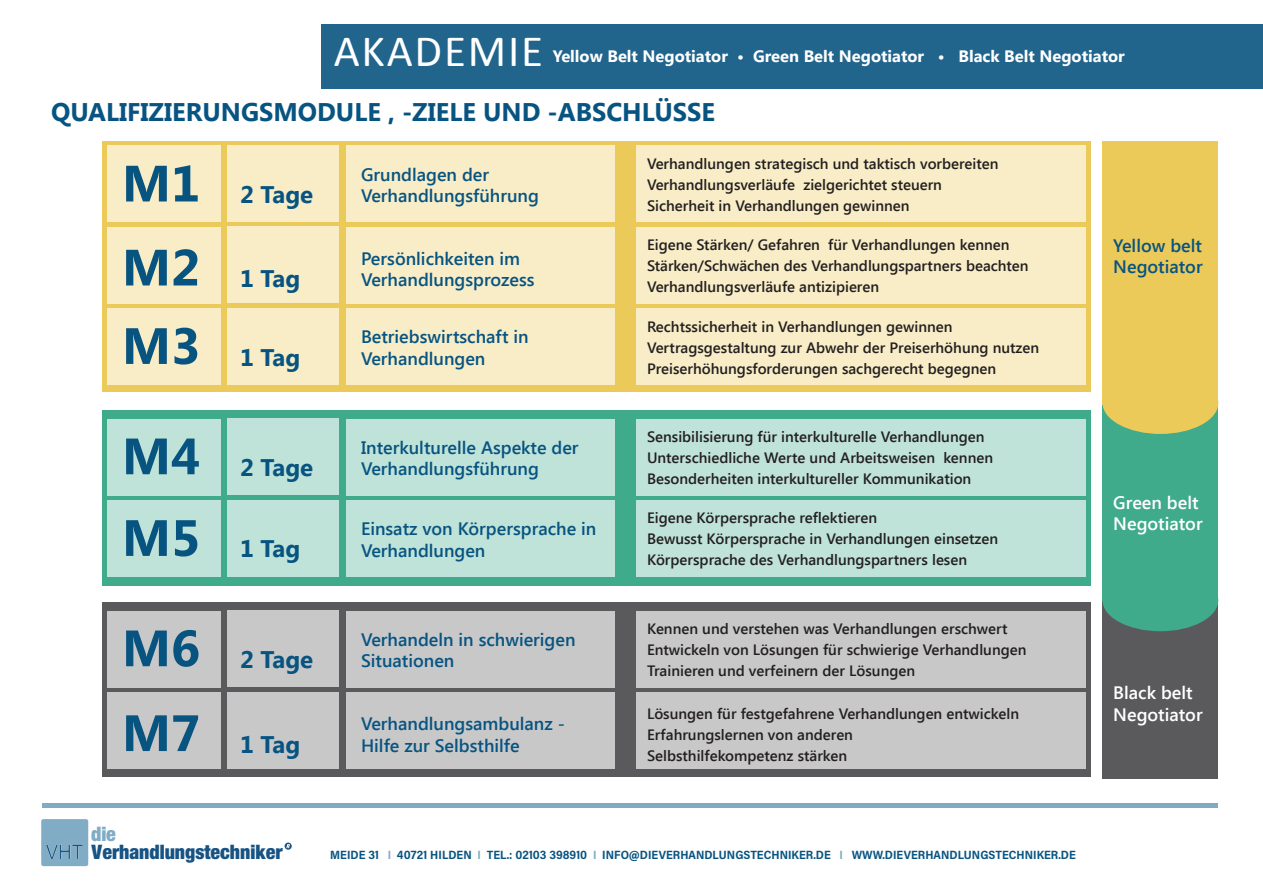
<style>
.page{position:relative;width:1263px;height:893px;background:#fff}
.page>*{position:absolute;margin:0;border:0;box-sizing:border-box;transform-origin:0 0}
.t1{font:700 51px/110.2px "Segoe UI";color:#085481}
.t2{font:45px "Calibri";letter-spacing:.04em;color:#fff}
.t3{font:700 25.5px "Segoe UI";color:#085481}
.t4{font:700 24px "Segoe UI";color:#085481}
.t5{font:19.8px "Harvest";color:#175383}
.t6{font:19.8px "Harvest";color:#80acc6}
.t7{font:600 18px/21.6px "Segoe UI";color:#085481}
.t8{font:600 18px/21.6px "Segoe UI";color:#fff}
.t9{font:700 16.5px "Segoe UI";color:#fff}
.t10{font:600 15px/21px "Segoe UI";color:#231f20}
.t11{font:700 12px "Acumin Pro Semi Cond";letter-spacing:.005em;color:#085481}
.s1{font-family:"Arial";font-size:20.25px}
.s2{color:#80acc2}
</style>
<div class="page">
<div style="left:43px;top:803px;width:1175px;height:5px;background:#80acc2"></div>
<svg style="left:285px;top:842px;width:7px;height:8px"></svg>
<svg style="left:41px;top:819px;width:47px;height:47px;background:#89b2ca"></svg>
<div style="left:1102px;top:141px;width:116px;height:264px;background:#ecca59"></div>
<div style="left:1102px;top:405px;width:116px;height:196px;background:#3fab8a"></div>
<div style="left:1102px;top:601px;width:116px;height:177px;background:#5a5a5d"></div>
<div style="left:102px;top:603px;width:989px;height:174px;background:#5a5a5d"></div>
<div style="left:102px;top:410px;width:989px;height:176px;background:#3fab8a"></div>
<div style="left:102px;top:141px;width:989px;height:251px;background:#ecca59"></div>
<div style="left:227px;top:145px;width:112px;height:76px;background:#f8edc7"></div>
<div style="left:345px;top:145px;width:269px;height:77px;background:#f8edc7"></div>
<div style="left:108px;top:145px;width:113px;height:77px;background:#f8edc7"></div>
<div style="left:636px;top:145px;width:450px;height:77px;background:#f8edc7"></div>
<div style="left:227px;top:308px;width:112px;height:77px;background:#f8edc7"></div>
<div style="left:345px;top:309px;width:269px;height:76px;background:#f8edc7"></div>
<div style="left:108px;top:309px;width:113px;height:76px;background:#f8edc7"></div>
<div style="left:636px;top:309px;width:450px;height:76px;background:#f8edc7"></div>
<div style="left:227px;top:610px;width:112px;height:77px;background:#c8c8c9"></div>
<div style="left:345px;top:611px;width:269px;height:77px;background:#c8c8c9"></div>
<div style="left:108px;top:611px;width:113px;height:77px;background:#c8c8c9"></div>
<div style="left:636px;top:611px;width:450px;height:77px;background:#c8c8c9"></div>
<div style="left:227px;top:227px;width:112px;height:76px;background:#f8edc7"></div>
<div style="left:345px;top:227px;width:269px;height:77px;background:#f8edc7"></div>
<div style="left:108px;top:227px;width:113px;height:77px;background:#f8edc7"></div>
<div style="left:636px;top:227px;width:450px;height:77px;background:#f8edc7"></div>
<div style="left:227px;top:500px;width:112px;height:77px;background:#bfe3d8"></div>
<div style="left:345px;top:501px;width:269px;height:76px;background:#bfe3d8"></div>
<div style="left:108px;top:501px;width:113px;height:76px;background:#bfe3d8"></div>
<div style="left:636px;top:501px;width:450px;height:76px;background:#bfe3d8"></div>
<div style="left:227px;top:419px;width:112px;height:76px;background:#bfe3d8"></div>
<div style="left:345px;top:419px;width:269px;height:77px;background:#bfe3d8"></div>
<div style="left:108px;top:419px;width:113px;height:77px;background:#bfe3d8"></div>
<div style="left:636px;top:419px;width:450px;height:77px;background:#bfe3d8"></div>
<div style="left:227px;top:692px;width:112px;height:77px;background:#c8c8c9"></div>
<div style="left:345px;top:693px;width:269px;height:76px;background:#c8c8c9"></div>
<div style="left:108px;top:693px;width:113px;height:76px;background:#c8c8c9"></div>
<div style="left:636px;top:693px;width:450px;height:76px;background:#c8c8c9"></div>
<div style="left:321px;top:24px;width:942px;height:65px;background:#21658d"></div>
<div style="left:1102px;top:372px;width:116px;height:62px;background:#ecca59;border-radius:50%"></div>
<div style="left:1102px;top:569px;width:116px;height:62px;background:#3fab8a;border-radius:50%"></div>
<h2 class="t2" style="left:334px;top:23px;width:211px">AKADEMIE</h2>
<p class="t9" style="left:553px;top:45px;width:573px">Yellow Belt Negotiator • Green Belt Negotiator • Black Belt Negotiator</p>
<h3 class="t3" style="left:51px;top:93px;width:665px">QUALIFIZIERUNGSMODULE , -ZIELE UND -ABSCHLÜSSE</h3>
<h1 class="t1" style="left:122px;top:139px;width:80px;line-height:84px">M1<br>M2</h1>
<h1 class="t1" style="left:122px;top:288px;width:80px">M3<br>M4</h1>
<h1 class="t1" style="left:122px;top:480px;width:80px">M5<br>M6</h1>
<h1 class="t1" style="left:122px;top:675px;width:80px">M7</h1>
<h3 class="t4" style="left:240px;top:177px;width:75px">2 Tage</h3>
<h3 class="t4" style="left:240px;top:261px;width:62px">1 Tag</h3>
<h3 class="t4" style="left:240px;top:340px;width:62px">1 Tag</h3>
<h3 class="t4" style="left:240px;top:450px;width:75px">2 Tage</h3>
<h3 class="t4" style="left:240px;top:531px;width:62px">1 Tag</h3>
<h3 class="t4" style="left:240px;top:642px;width:75px">2 Tage</h3>
<h3 class="t4" style="left:240px;top:727px;width:62px">1 Tag</h3>
<p class="t7" style="left:361px;top:163px;width:179px">Grundlagen der<br>Verhandlungsführung</p>
<p class="t7" style="left:361px;top:247px;width:175px">Persönlichkeiten im<br>Verhandlungsprozess</p>
<p class="t7" style="left:361px;top:325px;width:169px">Betriebswirtschaft in<br>Verhandlungen</p>
<p class="t7" style="left:361px;top:435px;width:219px">Interkulturelle Aspekte der<br>Verhandlungsführung</p>
<p class="t7" style="left:361px;top:517px;width:237px">Einsatz von Körpersprache in<br>Verhandlungen</p>
<p class="t7" style="left:361px;top:627px;width:216px">Verhandeln in schwierigen<br>Situationen</p>
<p class="t7" style="left:361px;top:712px;width:205px">Verhandlungsambulanz -<br>Hilfe zur Selbsthilfe</p>
<p class="t10" style="left:647px;top:152px;width:353px">Verhandlungen strategisch und taktisch vorbereiten<br>Verhandlungsverläufe zielgerichtet steuern<br>Sicherheit in Verhandlungen gewinnen</p>
<p class="t10" style="left:647px;top:233px;width:383px">Eigene Stärken/ Gefahren für Verhandlungen kennen<br>Stärken/Schwächen des Verhandlungspartners beachten<br>Verhandlungsverläufe antizipieren</p>
<p class="t10" style="left:647px;top:315px;width:394px">Rechtssicherheit in Verhandlungen gewinnen<br>Vertragsgestaltung zur Abwehr der Preiserhöhung nutzen<br>Preiserhöhungsforderungen sachgerecht begegnen</p>
<p class="t10" style="left:647px;top:425px;width:348px">Sensibilisierung für interkulturelle Verhandlungen<br>Unterschiedliche Werte und Arbeitsweisen kennen<br>Besonderheiten interkultureller Kommunikation</p>
<p class="t10" style="left:647px;top:507px;width:353px">Eigene Körpersprache reflektieren<br>Bewusst Körpersprache in Verhandlungen einsetzen<br>Körpersprache des Verhandlungspartners lesen</p>
<p class="t10" style="left:647px;top:617px;width:381px">Kennen und verstehen was Verhandlungen erschwert<br>Entwickeln von Lösungen für schwierige Verhandlungen<br>Trainieren und verfeinern der Lösungen</p>
<p class="t10" style="left:647px;top:702px;width:374px">Lösungen für festgefahrene Verhandlungen entwickeln<br>Erfahrungslernen von anderen<br>Selbsthilfekompetenz stärken</p>
<h3 class="t6" style="left:91px;top:823px;width:27px">die</h3>
<h3 class="t5" style="left:46px;top:840px;width:238px"><span class="s1">VHT</span> Verhandlungstechniker</h3>
<p class="t11" style="left:330px;top:846px;width:747px">MEIDE 31 <span class="s2">I</span> 40721 HILDEN <span class="s2">I</span> TEL.: 02103 398910 <span class="s2">I</span> INFO@DIEVERHANDLUNGSTECHNIKER.DE <span class="s2">I</span> WWW.DIEVERHANDLUNGSTECHNIKER.DE</p>
<p class="t7" style="left:1113px;top:234px;width:91px">Yellow belt<br>Negotiator</p>
<p class="t8" style="left:1113px;top:491px;width:91px">Green belt<br>Negotiator</p>
<p class="t8" style="left:1113px;top:681px;width:91px">Black belt<br>Negotiator</p>
</div>
